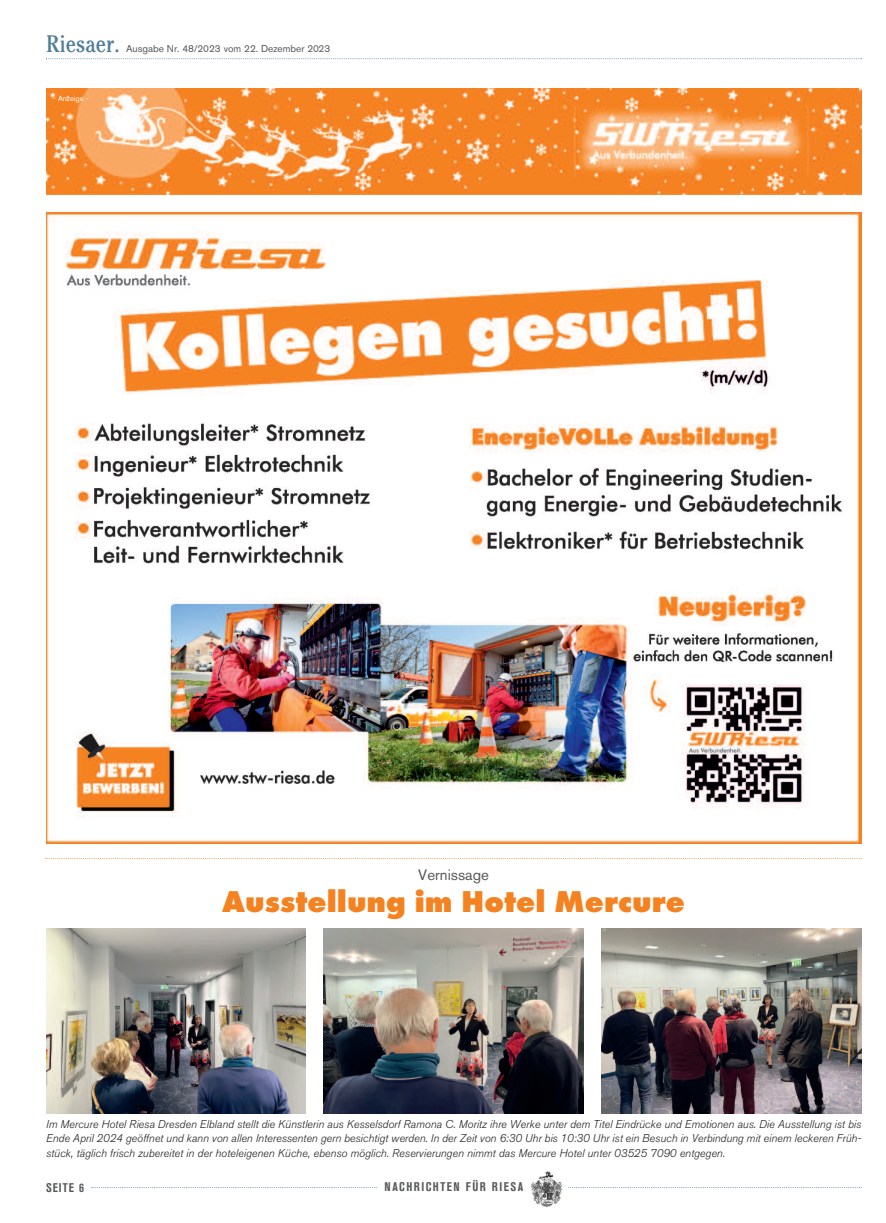
<style>
.page{position:relative;width:886px;height:1223px;background:#fff}
.page>*{position:absolute;margin:0;border:0;box-sizing:border-box;transform-origin:0 0}
.t1{font:800 31.25px "Futura T";color:#f58220}
.t2{font:25px "Cheltenham EFOP Book Con";color:#517d99}
.t3{font:15px "Akzidenz Grotesk Std";color:#57585a}
.t4{font:700 condensed 12.5px "Akzidenz Grotesk Std";letter-spacing:.12em;color:#57585a}
.t5{font:italic 300 11.25px/14.6px "Akzidenz Grotesk Std";color:#231f20;text-align:justify}
.t6{font:10px "Akzidenz Grotesk Std";color:#57585a}
.t7{font:7.5px "Akzidenz Grotesk Std";color:#fff}
</style>
<div class="page">
<svg style="left:46px;top:58px;width:816px;height:1px"></svg>
<svg style="left:92px;top:1187px;width:285px;height:1px"></svg>
<svg style="left:568px;top:1187px;width:294px;height:1px"></svg>
<img style="left:531px;top:1171px;width:31px;height:35px">
<img style="left:46px;top:89px;width:815px;height:106px">
<img style="left:46px;top:928px;width:260px;height:185px">
<img style="left:324px;top:928px;width:259px;height:185px">
<img style="left:601px;top:928px;width:260px;height:185px">
<img style="left:46px;top:213px;width:815px;height:630px">
<svg style="left:46px;top:858px;width:816px;height:1px"></svg>
<h2 class="t2" style="left:46px;top:36px;width:76px">Riesaer.</h2>
<p class="t6" style="left:126px;top:43px;width:206px">Ausgabe Nr. 48/2023 vom 22. Dezember 2023</p>
<p class="t7" style="left:53px;top:94px;width:37px">- Anzeige -</p>
<h3 class="t3" style="left:418px;top:865px;width:72px">Vernissage</h3>
<h1 class="t1" style="left:222px;top:883px;width:464px">Ausstellung im Hotel Mercure</h1>
<p class="t5" style="left:46px;top:1116px;width:816px">Im Mercure Hotel Riesa Dresden Elbland stellt die Künstlerin aus Kesselsdorf Ramona C. Moritz ihre Werke unter dem Titel Eindrücke und Emotionen aus. Die Ausstellung ist bis Ende April 2024 geöffnet und kann von allen Interessenten gern besichtigt werden. In der Zeit von 6:30 Uhr bis 10:30 Uhr ist ein Besuch in Verbindung mit einem leckeren Früh&shy;stück, täglich frisch zubereitet in der hoteleigenen Küche, ebenso möglich. Reservierungen nimmt das Mercure Hotel unter 03525 7090 entgegen.</p>
<p class="t4" style="left:46px;top:1180px;width:39px">SEITE 6</p>
<p class="t4" style="left:385px;top:1179px;width:140px">NACHRICHTEN FÜR RIESA</p>
</div>
